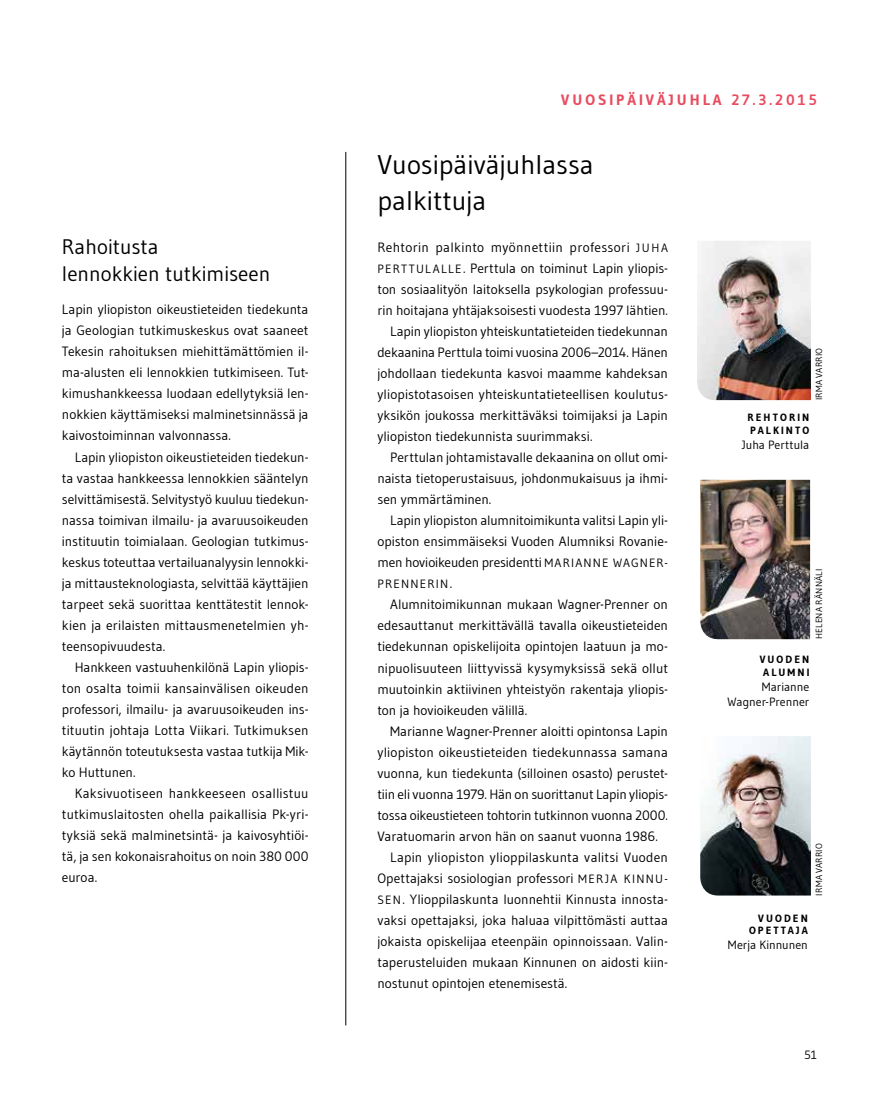
<style>
.page{position:relative;width:893px;height:1102px;background:#fff}
.page>*{position:absolute;margin:0;border:0;box-sizing:border-box;transform-origin:0 0}
.t1{font:27px/36px "Gudea";color:#000}
.t2{font:21px/27px "Gudea";color:#000}
.t3{font:700 15px "Gudea";letter-spacing:.2em;color:#e94b5f}
.t4{font:13.5px/21px "Gudea";letter-spacing:-.005em;color:#000;text-align:justify}
.t5{font:13.5px "Gudea";letter-spacing:.015em;color:#000}
.t6{font:13.5px "Gudea";letter-spacing:.025em;color:#000}
.t7{font:12px/15px "Gudea";color:#000;text-align:right}
.t8{font:12px "Gudea";letter-spacing:.1em;color:#000}
.t9{font:700 10.5px/12.6px "Gudea";letter-spacing:.2em;color:#000}
.t10{font:9px "Gudea";letter-spacing:.02em;color:#000}
.s1{font-size:12px}
.s2{font-size:13.5px}
</style>
<div class="page">
<hr style="left:346px;top:152px;width:1px;height:873px;background:#000">
<img style="left:697px;top:241px;width:114px;height:159px">
<img style="left:700px;top:479px;width:110px;height:160px">
<img style="left:700px;top:736px;width:111px;height:159px">
<h2 class="t2" style="left:62px;top:233px;width:210px">Rahoitusta<br>lennokkien tutkimiseen</h2>
<p class="t4" style="left:62px;top:299px;width:248px">Lapin yliopiston oikeustieteiden tiedekunta ja Geologian tutkimuskeskus ovat saaneet Tekesin rahoituksen miehittämättömien il&shy;ma-alusten eli lennokkien tutkimiseen. Tut&shy;kimushankkeessa luodaan edellytyksiä len&shy;nokkien käyttämiseksi malminetsinnässä ja kaivostoiminnan valvonnassa.</p>
<p class="t4" style="left:62px;top:446px;width:248px;text-indent:13px">Lapin yliopiston oikeustieteiden tiedekun&shy;ta vastaa hankkeessa lennokkien sääntelyn selvittämisestä. Selvitystyö kuuluu tiedekun&shy;nassa toimivan ilmailu- ja avaruusoikeuden instituutin toimialaan. Geologian tutkimus&shy;keskus toteuttaa vertailuanalyysin lennokki&shy;ja mittausteknologiasta, selvittää käyttäjien tarpeet sekä suorittaa kenttätestit lennok&shy;kien ja erilaisten mittausmenetelmien yh&shy;teensopivuudesta.</p>
<p class="t4" style="left:62px;top:656px;width:248px;text-indent:13px">Hankkeen vastuuhenkilönä Lapin yliopis&shy;ton osalta toimii kansainvälisen oikeuden professori, ilmailu- ja avaruusoikeuden ins&shy;tituutin johtaja Lotta Viikari. Tutkimuksen käytännön toteutuksesta vastaa tutkija Mik&shy;ko Huttunen.</p>
<p class="t4" style="left:62px;top:782px;width:248px;text-indent:13px">Kaksivuotiseen hankkeeseen osallistuu tutkimuslaitosten ohella paikallisia Pk-yri&shy;tyksiä sekä malminetsintä- ja kaivosyhtiöi&shy;tä, ja sen kokonaisrahoitus on noin 380 000 euroa.</p>
<p class="t3" style="left:561px;top:91px;width:257px">VUOSIPÄIVÄJUHLA 27.3.2015</p>
<h1 class="t1" style="left:378px;top:146px;width:218px">Vuosipäiväjuhlassa palkittuja</h1>
<p class="t6" style="left:377px;top:239px;width:292px">Rehtorin palkinto myönnettiin professori <span class="s1">JUH A</span></p>
<p class="t4" style="left:377px;top:258px;width:292px"><span class="s1">PERTTULALLE</span>. Perttula on toiminut Lapin yliopis-</p>
<p class="t4" style="left:377px;top:279px;width:292px">ton sosiaalityön laitoksella psykologian professuu-</p>
<p class="t4" style="left:377px;top:300px;width:292px">rin hoitajana yhtäjaksoisesti vuodesta 1997 lähtien.</p>
<p class="t4" style="left:390px;top:321px;width:279px">Lapin yliopiston yhteiskuntatieteiden tiedekunnan</p>
<p class="t4" style="left:377px;top:342px;width:292px">dekaanina Perttula toimi vuosina 2006–2014. Hänen</p>
<p class="t4" style="left:377px;top:363px;width:292px">johdollaan tiedekunta kasvoi maamme kahdeksan</p>
<p class="t4" style="left:377px;top:384px;width:292px">yliopistotasoisen yhteiskuntatieteellisen koulutus-</p>
<p class="t4" style="left:377px;top:405px;width:292px">yksikön joukossa merkittäväksi toimijaksi ja Lapin</p>
<p class="t4" style="left:377px;top:426px;width:217px">yliopiston tiedekunnista suurimmaksi.</p>
<p class="t4" style="left:390px;top:447px;width:279px">Perttulan johtamistavalle dekaanina on ollut omi-</p>
<p class="t4" style="left:377px;top:468px;width:292px">naista tietoperustaisuus, johdonmukaisuus ja ihmi-</p>
<p class="t4" style="left:377px;top:489px;width:115px">sen ymmärtäminen.</p>
<p class="t4" style="left:390px;top:510px;width:279px">Lapin yliopiston alumnitoimikunta valitsi Lapin yli-</p>
<p class="t4" style="left:377px;top:531px;width:292px">opiston ensimmäiseksi Vuoden Alumniksi Rovanie-</p>
<p class="t4" style="left:377px;top:552px;width:292px">men hovioikeuden presidentti <span class="s1">MARIANNE WAGNER-</span></p>
<p class="t8" style="left:377px;top:576px;width:76px">PRENNERIN<span class="s2">.</span></p>
<p class="t4" style="left:377px;top:594px;width:292px;text-indent:13px">Alumnitoimikunnan mukaan Wagner-Prenner on edesauttanut merkittävällä tavalla oikeustieteiden tiedekunnan opiskelijoita opintojen laatuun ja mo&shy;nipuolisuuteen liittyvissä kysymyksissä sekä ollut muutoinkin aktiivinen yhteistyön rakentaja yliopis&shy;ton ja hovioikeuden välillä.</p>
<p class="t4" style="left:390px;top:720px;width:279px">Marianne Wagner-Prenner aloitti opintonsa Lapin</p>
<p class="t4" style="left:377px;top:741px;width:292px">yliopiston oikeustieteiden tiedekunnassa samana</p>
<p class="t4" style="left:377px;top:762px;width:292px">vuonna, kun tiedekunta (silloinen osasto) perustet-</p>
<p class="t4" style="left:377px;top:783px;width:292px">tiin eli vuonna 1979. Hän on suorittanut Lapin yliopis-</p>
<p class="t4" style="left:377px;top:804px;width:292px">tossa oikeustieteen tohtorin tutkinnon vuonna 2000.</p>
<p class="t4" style="left:377px;top:825px;width:282px">Varatuomarin arvon hän on saanut vuonna 1986.</p>
<p class="t5" style="left:390px;top:848px;width:279px">Lapin yliopiston ylioppilaskunta valitsi Vuoden</p>
<p class="t4" style="left:377px;top:867px;width:292px">Opettajaksi sosiologian professori <span class="s1">MERJA KINNU-</span></p>
<p class="t4" style="left:377px;top:888px;width:292px"><span class="s1">SEN</span>. Ylioppilaskunta luonnehtii Kinnusta innosta-</p>
<p class="t4" style="left:377px;top:909px;width:292px">vaksi opettajaksi, joka haluaa vilpittömästi auttaa</p>
<p class="t4" style="left:377px;top:930px;width:292px">jokaista opiskelijaa eteenpäin opinnoissaan. Valin-</p>
<p class="t4" style="left:377px;top:951px;width:292px">taperusteluiden mukaan Kinnunen on aidosti kiin-</p>
<p class="t4" style="left:377px;top:972px;width:191px">nostunut opintojen etenemisestä.</p>
<p class="t10" style="left:813px;top:400px;width:54px;rotate:-90deg">IRMA VARRIO</p>
<p class="t9" style="left:747px;top:411px;width:63px">REHTORIN<br>PALKINTO</p>
<p class="t7" style="left:742px;top:437px;width:69px">Juha Perttula</p>
<p class="t10" style="left:813px;top:638px;width:71px;rotate:-90deg">HELENA RÄNNÄLI</p>
<p class="t9" style="left:760px;top:652px;width:51px;text-align:center">VUODEN<br>ALUMNI</p>
<p class="t7" style="left:728px;top:678px;width:83px">Marianne<br>Wagner-Prenner</p>
<p class="t10" style="left:813px;top:895px;width:54px;rotate:-90deg">IRMA VARRIO</p>
<p class="t9" style="left:749px;top:911px;width:60px;text-align:right">VUODEN<br>OPETTAJA</p>
<p class="t7" style="left:728px;top:937px;width:81px">Merja Kinnunen</p>
<p class="t7" style="left:804px;top:1047px;width:14px">51</p>
</div>
